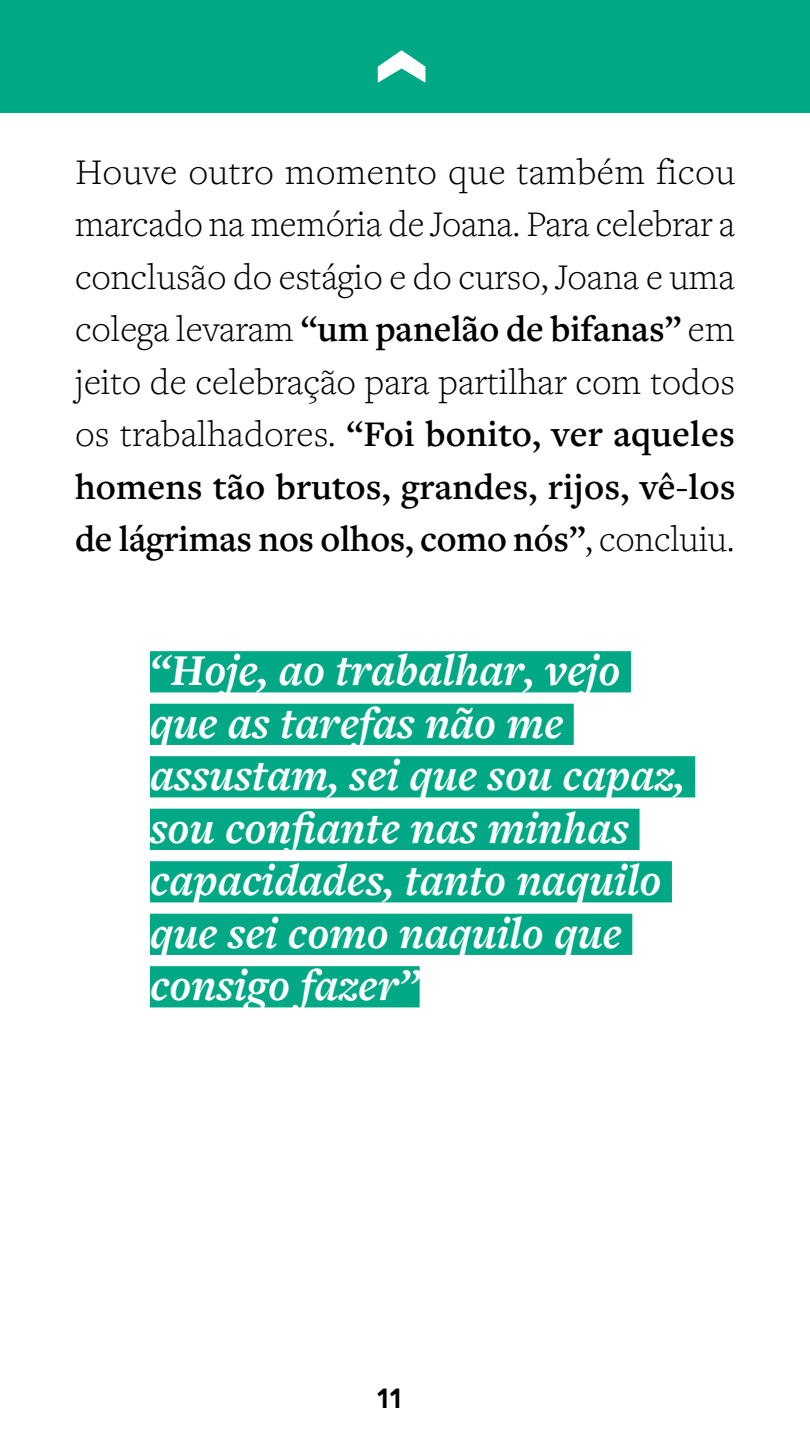
<style>
.page{position:relative;width:810px;height:1440px;background:#fff}
.page>*{position:absolute;margin:0;border:0;box-sizing:border-box;transform-origin:0 0}
.t1{font:italic 700 45.75px/52.5px "Freight Text Pro";color:#fff}
.t2{font:300 37.5px/52.5px "Freight Text Pro";color:#000;text-align:justify}
.t3{font:700 30px "Arboria";color:#000;scale:.9 1}
.s1{font-weight:600}
</style>
<div class="page">
<div style="left:0;top:0;width:810px;height:112px;background:#00a885"></div>
<svg style="left:378px;top:50px;width:47px;height:33px"></svg>
<div style="left:150px;top:651px;width:481px;height:41px;background:#00a885"></div>
<div style="left:150px;top:704px;width:424px;height:41px;background:#00a885"></div>
<div style="left:150px;top:756px;width:545px;height:41px;background:#00a885"></div>
<div style="left:150px;top:809px;width:490px;height:41px;background:#00a885"></div>
<div style="left:150px;top:861px;width:522px;height:41px;background:#00a885"></div>
<div style="left:150px;top:914px;width:482px;height:41px;background:#00a885"></div>
<div style="left:150px;top:966px;width:270px;height:41px;background:#00a885"></div>
<p class="t2" style="left:75px;top:144px;width:662px">Houve outro momento que também ficou marcado na memória de Joana. Para celebrar a conclusão do estágio e do curso, Joana e uma colega levaram <span class="s1">“um panelão de bifanas”</span> em jeito de celebração para partilhar com todos os trabalhadores. <span class="s1">“Foi bonito, ver aqueles homens tão brutos, grandes, rijos, vê-los de lágrimas nos olhos, como nós”</span>, concluiu.</p>
<p class="t1" style="left:150px;top:643px;width:536px">“Hoje, ao trabalhar, vejo que as tarefas não me assustam, sei que sou capaz, sou confiante nas minhas capacidades, tanto naquilo que sei como naquilo que consigo fazer”</p>
<p class="t3" style="left:376px;top:1378px;width:30px">11</p>
</div>
